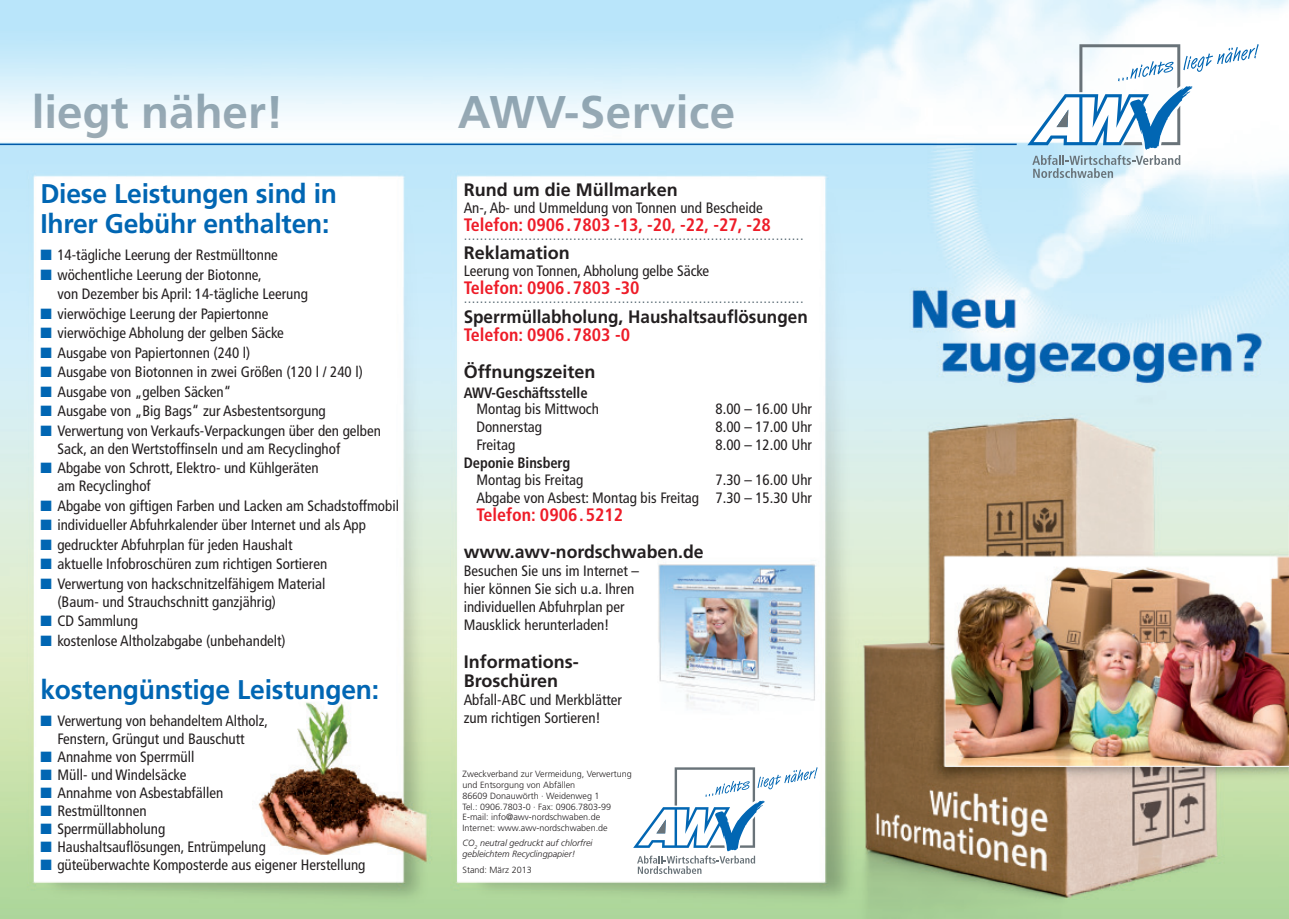
<style>
.page{position:relative;width:1289px;height:919px;background:#fff}
.page>*{position:absolute;margin:0;border:0;box-sizing:border-box;transform-origin:0 0}
.t1{font:700 45.75px "Frutiger";color:#9dacb5}
.t2{font:700 27px/30px "Frutiger";letter-spacing:-.01em;color:#0166b3}
.t3{font:700 condensed 18px "Frutiger";color:#ee1c28}
.t4{font:700 18px/19.5px "Frutiger";color:#231f20}
.t5{font:700 18px "Frutiger";color:#231f20;scale:.95 1}
.t6{font:condensed 15px/18px "Frutiger";color:#231f20}
.t7{font:300 condensed 15px "Frutiger";color:#53656e}
.t8{font:700 condensed 15px "Frutiger";letter-spacing:-.005em;color:#231f20}
.t9{font:300 9px/10.8px "Frutiger";color:#231f20}
.t10{font:italic 300 9px/10.8px "Frutiger";color:#231f20}
.s1{color:#0166b3}
</style>
<div class="page">
<img style="left:0;top:0;width:1288px;height:918px">
<hr style="left:0;top:144px;width:1016px;height:1px;background:#015aa8">
<svg style="left:1027px;top:44px;width:231px;height:134px"></svg>
<svg style="left:633px;top:767px;width:184px;height:106px"></svg>
<h1 class="t1" style="left:32px;top:85px;width:253px">liegt näher!</h1>
<h1 class="t1" style="left:458px;top:85px;width:279px">AWV-Service</h1>
<h2 class="t2" style="left:40px;top:179px;width:298px">Diese Leistungen sind in<br>Ihrer Gebühr enthalten:</h2>
<p class="t6" style="left:40px;top:246px;width:239px"><span class="s1">■</span> 14-tägliche Leerung der Restmülltonne</p>
<p class="t6" style="left:57px;top:265px;width:252px;line-height:19.5px;text-indent:-17px"><span class="s1">■</span> wöchentliche Leerung der Biotonne,<br>von Dezember bis April: 14-tägliche Leerung</p>
<p class="t6" style="left:40px;top:304px;width:230px"><span class="s1">■</span> vierwöchige Leerung der Papiertonne</p>
<p class="t6" style="left:40px;top:324px;width:245px"><span class="s1">■</span> vierwöchige Abholung der gelben Säcke</p>
<p class="t6" style="left:40px;top:343px;width:211px"><span class="s1">■</span> Ausgabe von Papiertonnen (240 l)</p>
<p class="t6" style="left:40px;top:363px;width:324px"><span class="s1">■</span> Ausgabe von Biotonnen in zwei Größen (120 l / 240 l)</p>
<p class="t6" style="left:40px;top:382px;width:192px"><span class="s1">■</span> Ausgabe von „gelben Säcken“</p>
<p class="t6" style="left:40px;top:402px;width:287px"><span class="s1">■</span> Ausgabe von „Big Bags“ zur Asbestentsorgung</p>
<p class="t6" style="left:57px;top:421px;width:325px;text-indent:-17px"><span class="s1">■</span> Verwertung von Verkaufs-Verpackungen über den gelben<br>Sack, an den Wertstoffinseln und am Recyclinghof</p>
<p class="t6" style="left:57px;top:459px;width:263px;text-indent:-17px"><span class="s1">■</span> Abgabe von Schrott, Elektro- und Kühlgeräten am Recyclinghof</p>
<p class="t6" style="left:40px;top:496px;width:360px"><span class="s1">■</span> Abgabe von giftigen Farben und Lacken am Schadstoffmobil</p>
<p class="t6" style="left:40px;top:516px;width:327px"><span class="s1">■</span> individueller Abfuhrkalender über Internet und als App</p>
<p class="t6" style="left:40px;top:535px;width:254px"><span class="s1">■</span> gedruckter Abfuhrplan für jeden Haushalt</p>
<p class="t6" style="left:40px;top:555px;width:288px"><span class="s1">■</span> aktuelle Infobroschüren zum richtigen Sortieren</p>
<p class="t6" style="left:57px;top:574px;width:269px;text-indent:-17px"><span class="s1">■</span> Verwertung von hackschnitzelfähigem Material (Baum- und Strauchschnitt ganzjährig)</p>
<p class="t6" style="left:40px;top:612px;width:99px"><span class="s1">■</span> CD Sammlung</p>
<p class="t6" style="left:40px;top:631px;width:247px"><span class="s1">■</span> kostenlose Altholzabgabe (unbehandelt)</p>
<h2 class="t2" style="left:40px;top:674px;width:340px">kostengünstige Leistungen:</h2>
<p class="t6" style="left:40px;top:711px;width:229px;text-align:center"><span class="s1">■</span> Verwertung von behandeltem Altholz,<br>Fenstern, Grüngut und Bauschutt</p>
<p class="t6" style="left:40px;top:747px;width:155px"><span class="s1">■</span> Annahme von Sperrmüll</p>
<p class="t6" style="left:40px;top:765px;width:147px"><span class="s1">■</span> Müll- und Windelsäcke</p>
<p class="t6" style="left:40px;top:783px;width:184px"><span class="s1">■</span> Annahme von Asbestabfällen</p>
<p class="t6" style="left:40px;top:801px;width:108px"><span class="s1">■</span> Restmülltonnen</p>
<p class="t6" style="left:40px;top:819px;width:126px"><span class="s1">■</span> Sperrmüllabholung</p>
<p class="t6" style="left:40px;top:837px;width:227px"><span class="s1">■</span> Haushaltsauflösungen, Entrümpelung</p>
<p class="t6" style="left:40px;top:855px;width:326px"><span class="s1">■</span> güteüberwachte Komposterde aus eigener Herstellung</p>
<p class="t4" style="left:463px;top:180px;width:216px">Rund um die Müllmarken</p>
<p class="t6" style="left:463px;top:199px;width:300px">An-, Ab- und Ummeldung von Tonnen und Bescheide</p>
<p class="t3" style="left:463px;top:214px;width:308px">Telefon: 0906.7803 -13, -20, -22, -27, -28</p>
<p class="t7" style="left:463px;top:226px;width:341px">....................................................................................</p>
<p class="t4" style="left:463px;top:243px;width:108px">Reklamation</p>
<p class="t6" style="left:463px;top:262px;width:247px">Leerung von Tonnen, Abholung gelbe Säcke</p>
<p class="t3" style="left:463px;top:277px;width:177px">Telefon: 0906.7803 -30</p>
<p class="t7" style="left:463px;top:289px;width:341px">....................................................................................</p>
<p class="t5" style="left:463px;top:306px;width:364px">Sperrmüllabholung, Haushaltsauflösungen</p>
<p class="t3" style="left:463px;top:323px;width:168px">Telefon: 0906.7803 -0</p>
<p class="t4" style="left:463px;top:362px;width:133px">Öffnungszeiten</p>
<p class="t8" style="left:463px;top:383px;width:125px">AWV-Geschäftsstelle</p>
<p class="t6" style="left:476px;top:400px;width:124px">Montag bis Mittwoch</p>
<p class="t6" style="left:715px;top:400px;width:98px">8.00 – 16.00 Uhr</p>
<p class="t6" style="left:476px;top:418px;width:67px">Donnerstag</p>
<p class="t6" style="left:715px;top:418px;width:98px">8.00 – 17.00 Uhr</p>
<p class="t6" style="left:476px;top:436px;width:40px">Freitag</p>
<p class="t6" style="left:715px;top:436px;width:98px">8.00 – 12.00 Uhr</p>
<p class="t8" style="left:463px;top:454px;width:108px">Deponie Binsberg</p>
<p class="t6" style="left:476px;top:470px;width:108px">Montag bis Freitag</p>
<p class="t6" style="left:476px;top:470px;width:337px;text-align:right">7.30 – 16.00 Uhr<br>Abgabe von Asbest: Montag bis Freitag 7.30 – 15.30 Uhr</p>
<p class="t3" style="left:476px;top:503px;width:148px">Telefon: 0906.5212</p>
<p class="t4" style="left:463px;top:542px;width:241px">www.awv-nordschwaben.de</p>
<p class="t6" style="left:463px;top:562px;width:177px">Besuchen Sie uns im Internet – hier können Sie sich u.a. Ihren individuellen Abfuhrplan per<br>Mausklick herunterladen!</p>
<p class="t4" style="left:463px;top:651px;width:117px">Informations-<br>Broschüren</p>
<p class="t6" style="left:463px;top:691px;width:160px">Abfall-ABC und Merkblätter zum richtigen Sortieren!</p>
<p class="t9" style="left:462px;top:768px;width:171px">Zweckverband zur Vermeidung, Verwertung und Entsorgung von Abfällen<br>86609 Donauwörth · Weidenweg 1<br>Tel.: 0906.7803-0 · Fax: 0906.7803-99<br>E-mail: info@awv-nordschwaben.de Internet: www.awv-nordschwaben.de</p>
<p class="t10" style="left:462px;top:837px;width:131px">CO<sub>2</sub> neutral gedruckt auf chlorfrei gebleichtem Recyclingpapier!</p>
<p class="t9" style="left:462px;top:864px;width:71px">Stand: März 2013</p>
</div>
